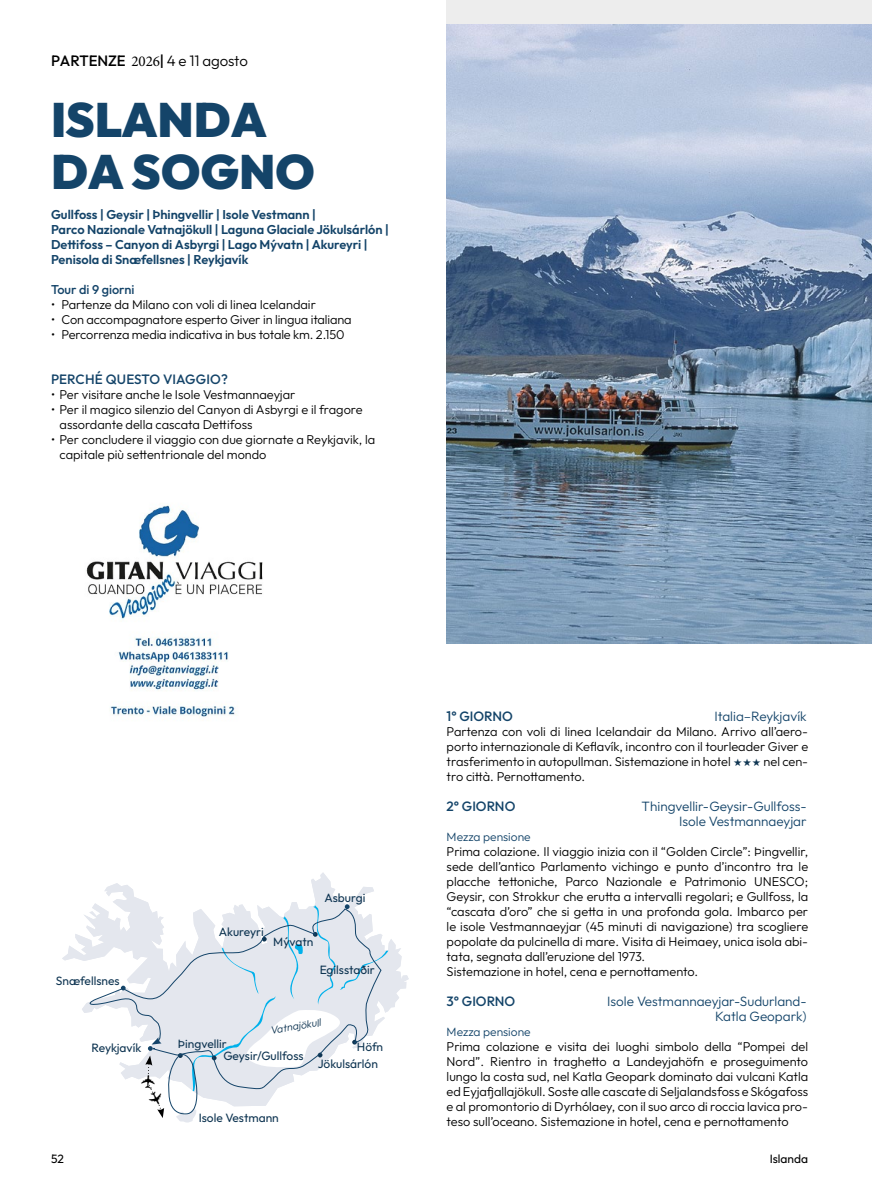
<style>
.page{position:relative;width:872px;height:1191px;background:#fff}
.page>*{position:absolute;margin:0;border:0;box-sizing:border-box;transform-origin:0 0}
.t1{font:900 48px/52.5px "Outfit";color:#144469}
.t2{font:300 15px "Outfit";letter-spacing:-.01em;color:#000}
.t3{font:300 13.5px/15px "Outfit";color:#144469;text-align:right}
.t4{font:500 13.5px "Outfit";color:#144469}
.t5{font:300 12.75px/15px "Outfit";color:#000}
.t6{font:600 12.75px/15px "Outfit";color:#144469}
.t7{font:500 12.75px "Outfit";color:#144469}
.t8{font:12px "Outfit";color:#0f3552}
.t9{font:300 12px "Outfit";color:#144469}
.t10{font:12px "Outfit";color:#000}
.t11{font:italic 300 10.5px "Outfit";color:#0f3552}
.s1{font-weight:500}
.s2{font-family:"Minion Pro";font-weight:400}
.s3{font-family:"Inter";font-weight:400;font-size:9px;color:#0f3552}
</style>
<div class="page">
<svg style="left:62px;top:872px;width:347px;height:141px"></svg>
<svg style="left:85px;top:909px;width:56px;height:171px"></svg>
<div style="left:446px;top:0;width:426px;height:643px;background:#ededed"></div>
<img style="left:446px;top:24px;width:426px;height:619px">
<img style="left:86px;top:505px;width:177px;height:212px">
<svg style="left:141px;top:904px;width:247px;height:218px"></svg>
<p class="t2" style="left:51px;top:51px;width:198px"><span class="s1">PARTENZE</span> <span class="s2">2026</span><span class="s1">|</span> 4 e 11 agosto</p>
<h1 class="t1" style="left:51px;top:96px;width:265px">ISLANDA<br>DA SOGNO</h1>
<p class="t6" style="left:51px;top:208px;width:339px">Gullfoss | Geysir | Þhingvellir | Isole Vestmann |<br>Parco Nazionale Vatnajökull | Laguna Glaciale Jökulsárlón | Dettifoss – Canyon di Asbyrgi | Lago Mývatn | Akureyri | Penisola di Snæfellsnes | Reykjavík</p>
<p class="t7" style="left:51px;top:281px;width:85px">Tour di 9 giorni</p>
<p class="t5" style="left:51px;top:297px;width:266px">• Partenze da Milano con voli di linea Icelandair</p>
<p class="t5" style="left:51px;top:312px;width:302px">• Con accompagnatore esperto Giver in lingua italiana</p>
<p class="t5" style="left:51px;top:327px;width:295px">• Percorrenza media indicativa in bus totale km. 2.150</p>
<p class="t4" style="left:51px;top:370px;width:178px">PERCHÉ QUESTO VIAGGIO?</p>
<p class="t5" style="left:51px;top:387px;width:246px">• Per visitare anche le Isole Vestmannaeyjar</p>
<p class="t5" style="left:60px;top:402px;width:305px;text-indent:-9px">• Per il magico silenzio del Canyon di Asbyrgi e il fragore assordante della cascata Dettifoss</p>
<p class="t5" style="left:60px;top:432px;width:317px;text-indent:-9px">• Per concludere il viaggio con due giornate a Reykjavik, la capitale più settentrionale del mondo</p>
<p class="t8" style="left:56px;top:972px;width:65px">Snæfellsnes</p>
<p class="t8" style="left:91px;top:1040px;width:51px">Reykjavík</p>
<p class="t10" style="left:51px;top:1151px;width:14px">52</p>
<p class="t8" style="left:219px;top:924px;width:46px">Akureyri</p>
<p class="t8" style="left:324px;top:890px;width:42px">Asburgi</p>
<p class="t8" style="left:273px;top:933px;width:42px">Mývatn</p>
<p class="t8" style="left:320px;top:962px;width:57px">Egilsstaðir</p>
<p class="t11" style="left:270px;top:1023px;width:52px;rotate:-9deg">Vatnajökull</p>
<p class="t8" style="left:318px;top:1056px;width:62px">Jökulsárlón</p>
<p class="t8" style="left:178px;top:1036px;width:50px">Þingvellir</p>
<p class="t8" style="left:357px;top:1038px;width:28px">Höfn</p>
<p class="t8" style="left:223px;top:1048px;width:82px">Geysir/Gullfoss</p>
<p class="t8" style="left:199px;top:1110px;width:82px">Isole Vestmann</p>
<p class="t4" style="left:446px;top:707px;width:68px">1° GIORNO</p>
<p class="t3" style="left:714px;top:708px;width:94px">Italia–Reykjavík</p>
<p class="t5" style="left:446px;top:724px;width:363px;text-align:justify">Partenza con voli di linea Icelandair da Milano. Arrivo all’aero&shy;porto internazionale di Keflavík, incontro con il tourleader Giver e trasferimento in autopullman. Sistemazione in hotel <span class="s3">★★★</span> nel cen&shy;tro città. Pernottamento.</p>
<p class="t4" style="left:446px;top:797px;width:70px">2° GIORNO</p>
<p class="t3" style="left:641px;top:798px;width:167px">Thingvellir-Geysir-Gullfoss-<br>Isole Vestmannaeyjar</p>
<p class="t9" style="left:446px;top:829px;width:86px">Mezza pensione</p>
<p class="t5" style="left:446px;top:844px;width:363px">Prima colazione. Il viaggio inizia con il “Golden Circle”: Þingvellir, sede dell’antico Parlamento vichingo e punto d’incontro tra le placche tettoniche, Parco Nazionale e Patrimonio UNESCO; Geysir, con Strokkur che erutta a intervalli regolari; e Gullfoss, la “cascata d’oro” che si getta in una profonda gola. Imbarco per le isole Vestmannaeyjar (45 minuti di navigazione) tra scogliere popolate da pulcinella di mare. Visita di Heimaey, unica isola abi&shy;tata, segnata dall’eruzione del 1973.<br>Sistemazione in hotel, cena e pernottamento.</p>
<p class="t4" style="left:446px;top:992px;width:70px">3° GIORNO</p>
<p class="t3" style="left:607px;top:993px;width:201px">Isole Vestmannaeyjar-Sudurland-<br>Katla Geopark)</p>
<p class="t9" style="left:446px;top:1024px;width:86px">Mezza pensione</p>
<p class="t5" style="left:446px;top:1039px;width:363px;text-align:justify">Prima colazione e visita dei luoghi simbolo della “Pompei del Nord”. Rientro in traghetto a Landeyjahöfn e proseguimento lungo la costa sud, nel Katla Geopark dominato dai vulcani Katla ed Eyjafjallajökull. Soste alle cascate di Seljalandsfoss e Skógafoss e al promontorio di Dyrhólaey, con il suo arco di roccia lavica pro&shy;teso sull’oceano. Sistemazione in hotel, cena e pernottamento</p>
<p class="t10" style="left:769px;top:1151px;width:40px">Islanda</p>
</div>
